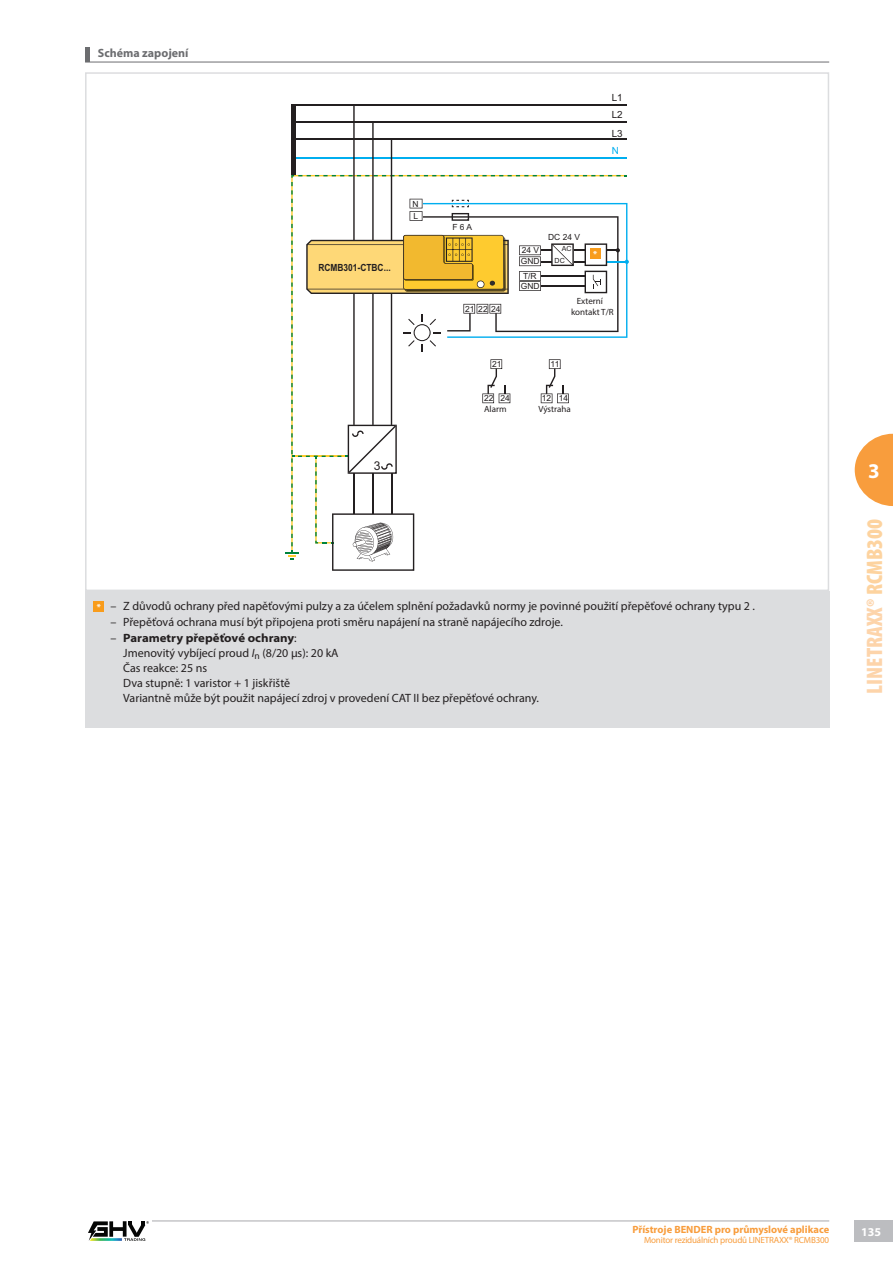
<style>
.page{position:relative;width:893px;height:1263px;background:#fff}
.page>*{position:absolute;margin:0;border:0;box-sizing:border-box;transform-origin:0 0}
.t1{font:900 condensed 22.5px "Myriad Pro";color:#fdd4aa}
.t2{font:700 21px "Myriad Pro";color:#fff}
.t3{font:12.15px "Arial";color:#231f20}
.t4{font:12px/15px "Myriad Pro";color:#231f20}
.t5{font:700 12px "Myriad Pro";color:#6c6d70}
.t6{font:700 12px "Myriad Pro";color:#fff}
.t7{font:700 10.5px "Myriad Pro";color:#f89d3d}
.t8{font:700 9.9px "Arial";color:#231f20;scale:.85 1}
.t9{font:9.9px/17.7px "Arial";color:#231f20;text-align:justify}
.t10{font:9.9px "Arial";color:#00aeef}
.t11{font:9px "Myriad Pro";letter-spacing:-.02em;color:#f89d3d}
.t12{font:9px/10.8px "Myriad Pro";color:#231f20;text-align:center}
.t13{font:700 9px "Myriad Pro";color:#fff}
.t14{font:8.4px "Arial";color:#231f20}
.t15{font:7.05px/11.6px "Arial";color:#231f20}
.s1{font-weight:700;font-size:9px;color:#fff}
.s2{font-weight:700;font-stretch:semi-expanded}
.s3{font-style:italic}
.s4{color:#fdd39f}
</style>
<div class="page">
<div style="left:855px;top:1220px;width:38px;height:22px;background:#bcbdc0"></div>
<svg style="left:855px;top:434px;width:38px;height:72px"></svg>
<hr style="left:138px;top:1220px;width:691px;height:1px;background:#a8a9ad">
<div style="left:85px;top:1218px;width:66px;height:26px;background:#fff"></div>
<svg style="left:88px;top:1221px;width:61px;height:20px"></svg>
<hr style="left:292px;top:104px;width:335px;height:2px;background:#231f20">
<hr style="left:291px;top:104px;width:4px;height:71px;background:#231f20">
<svg style="left:285px;top:106px;width:344px;height:465px"></svg>
<hr style="left:85px;top:62px;width:744px;height:1px;background:#6c6d70">
<hr style="left:85px;top:47px;width:4px;height:15px;background:#6c6d70">
<div style="left:85px;top:591px;width:744px;height:136px;background:#dcdddf"></div>
<div style="left:94px;top:601px;width:10px;height:11px;background:#f89c1c"></div>
<div style="left:590px;top:248px;width:10px;height:11px;background:#f89c1c"></div>
<p class="t5" style="left:98px;top:46px;width:92px">Schéma zapojení</p>
<p class="t8" style="left:318px;top:261px;width:86px">RCMB301-CTBC...</p>
<p class="t14" style="left:413px;top:198px;width:8px">N</p>
<p class="t14" style="left:413px;top:210px;width:6px">L</p>
<p class="t3" style="left:374px;top:458px;width:8px">3</p>
<p class="t9" style="left:612px;top:89px;width:12px">L1<br>L2<br>L3</p>
<p class="t10" style="left:612px;top:144px;width:9px">N</p>
<p class="t14" style="left:452px;top:221px;width:21px">F 6 A</p>
<p class="t14" style="left:465px;top:303px;width:37px">21 22 24</p>
<p class="t14" style="left:522px;top:245px;width:19px">24 V</p>
<p class="t14" style="left:521px;top:255px;width:20px">GND</p>
<p class="t14" style="left:523px;top:270px;width:15px">T/R</p>
<p class="t14" style="left:521px;top:280px;width:20px">GND</p>
<p class="t14" style="left:548px;top:232px;width:33px">DC 24 V</p>
<p class="t15" style="left:555px;top:243px;width:18px;text-indent:7px">AC<br>DC</p>
<p class="t13" style="left:593px;top:248px;width:6px">*</p>
<p class="t12" style="left:571px;top:296px;width:44px">Externí kontakt T/R</p>
<p class="t14" style="left:492px;top:358px;width:11px">21</p>
<p class="t14" style="left:484px;top:393px;width:27px">22 24</p>
<p class="t14" style="left:551px;top:358px;width:10px">11</p>
<p class="t14" style="left:542px;top:393px;width:28px">12 14</p>
<p class="t12" style="left:484px;top:403px;width:24px">Alarm</p>
<p class="t12" style="left:538px;top:403px;width:34px">Výstraha</p>
<p class="t4" style="left:97px;top:598px;width:660px"><span class="s1">*</span> – Z důvodů ochrany před napěťovými pulzy a za účelem splnění požadavků normy je povinné použití přepěťové ochrany typu 2 .</p>
<p class="t4" style="left:111px;top:615px;width:454px">– Přepěťová ochrana musí být připojena proti směru napájení na straně napájecího zdroje.</p>
<p class="t4" style="left:123px;top:631px;width:417px;text-indent:-13px">– <span class="s2">Parametry přepěťové ochrany</span>:<br>Jmenovitý vybíjecí proud <span class="s3">I</span><sub>n</sub> (8/20 μs): 20 kA<br>Čas reakce: 25 ns<br>Dva stupně: 1 varistor + 1 jiskřiště<br>Variantně může být použit napájecí zdroj v provedení CAT II bez přepěťové ochrany.</p>
<h2 class="t2" style="left:868px;top:457px;width:13px">3</h2>
<h1 class="t1" style="left:862px;top:694px;width:176px;rotate:-90deg">LINETRAXX® <span class="s4">RCMB300</span></h1>
<p class="t7" style="left:632px;top:1222px;width:198px">Přístroje BENDER pro průmyslové aplikace</p>
<p class="t11" style="left:644px;top:1234px;width:187px">Monitor reziduálních proudů LINETRAXX® RCMB300</p>
<p class="t6" style="left:861px;top:1224px;width:21px">135</p>
</div>
